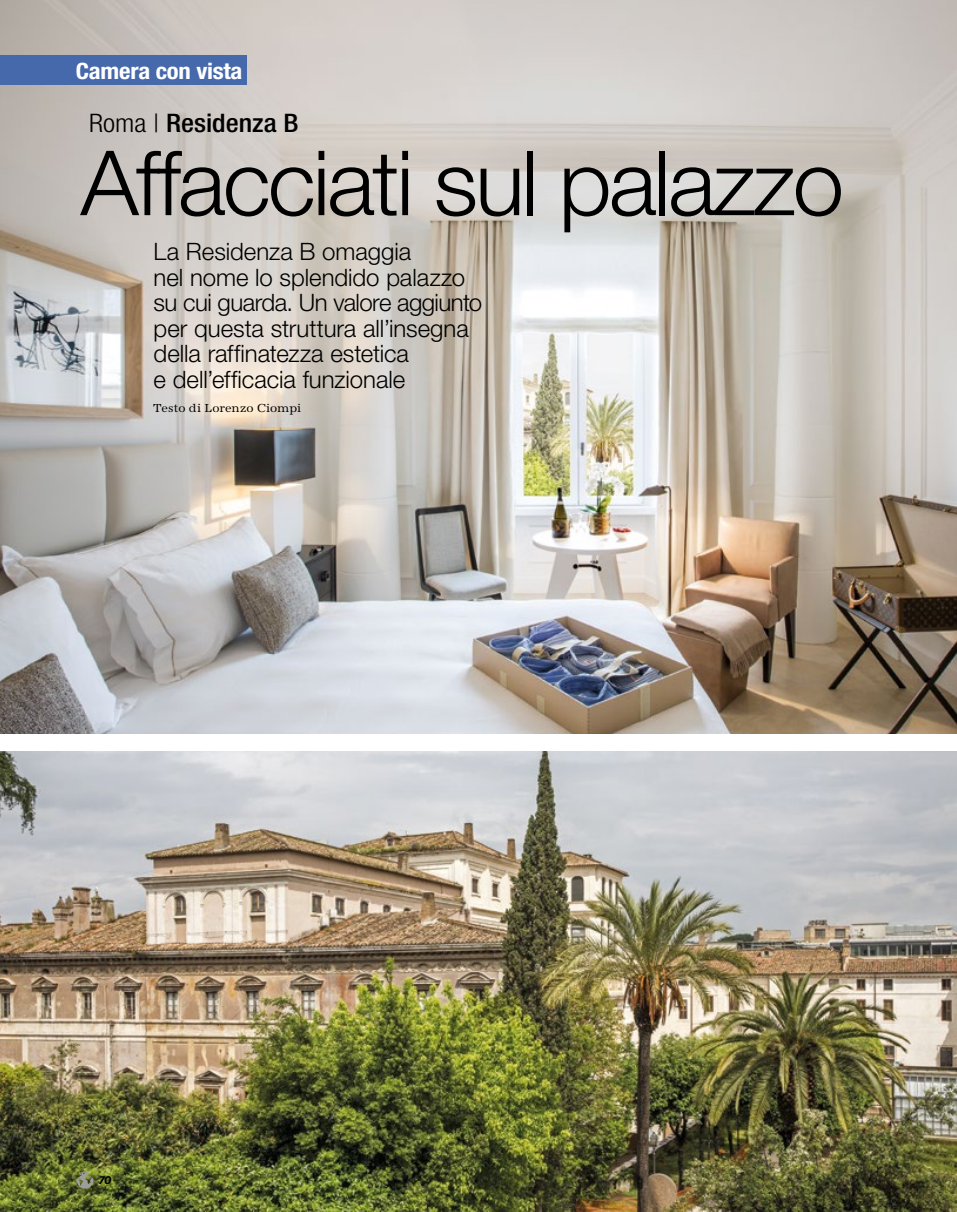
<style>
.page{position:relative;width:957px;height:1212px;background:#fff}
.page>*{position:absolute;margin:0;border:0;box-sizing:border-box;transform-origin:0 0}
.t1{font:300 90px "Helvetica Neue";letter-spacing:-.03em;color:#000}
.t2{font:500 condensed 25.5px "Helvetica Neue";color:#000;scale:1.1 1}
.t3{font:300 24px/25.5px "Helvetica Neue";letter-spacing:-.005em;color:#000}
.t4{font:700 condensed 22.5px "Helvetica Neue";letter-spacing:-.01em;color:#fff;scale:1.1 1}
.t5{font:12px "Antiqua";letter-spacing:.01em;color:#000}
.t6{font:italic 700 10.5px "Benton Sans";color:#000}
.s1{font-weight:300}
</style>
<div class="page">
<img style="left:0;top:0;width:957px;height:733px">
<img style="left:0;top:751px;width:957px;height:461px">
<svg style="left:77px;top:1171px;width:17px;height:17px"></svg>
<div style="left:0;top:56px;width:247px;height:29px;background:#4669ab"></div>
<p class="t4" style="left:76px;top:57px;width:153px">Camera con vista</p>
<p class="t2" style="left:89px;top:108px;width:192px"><span class="s1">Roma |</span> Residenza B</p>
<h1 class="t1" style="left:81px;top:128px;width:765px">Affacciati sul palazzo</h1>
<p class="t3" style="left:154px;top:238px;width:330px">La Residenza B omaggia<br>nel nome lo splendido palazzo su cui guarda. Un valore aggiunto per questa struttura all’insegna della raffinatezza estetica<br>e dell’efficacia funzionale</p>
<p class="t5" style="left:154px;top:400px;width:149px">Testo di Lorenzo Ciompi</p>
<p class="t6" style="left:99px;top:1174px;width:14px">70</p>
</div>
